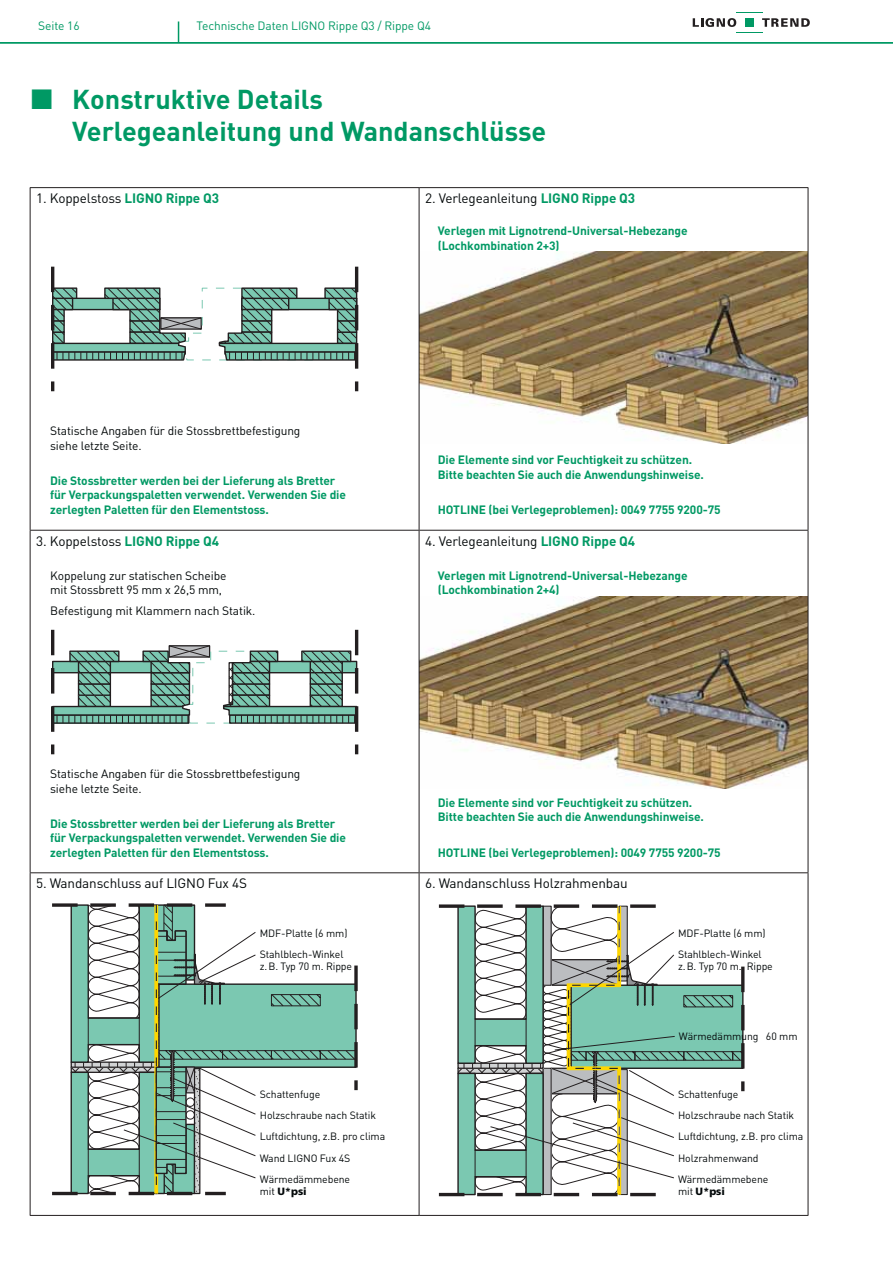
<style>
.page{position:relative;width:893px;height:1263px;background:#fff}
.page>*{position:absolute;margin:0;border:0;box-sizing:border-box;transform-origin:0 0}
.t1{font:700 27px/32.4px "DIN";color:#009964}
.t2{font:13.5px "DIN";letter-spacing:-.01em;color:#04090a}
.t3{font:700 12px/14.4px "DIN";letter-spacing:-.01em;color:#009964}
.t4{font:12px/14.4px "DIN";letter-spacing:-.01em;color:#04090a}
.t5{font:12px "DIN";letter-spacing:-.01em;color:#009964}
.t6{font:10.5px/21.1px "DIN";letter-spacing:-.01em;color:#04090a}
.t7{font:900 10.5px "Frutiger";letter-spacing:-.01em;color:#04090a}
.s1{font-weight:700;color:#009964}
.s2{font-family:"DIN";font-weight:400}
</style>
<div class="page">
<svg style="left:52px;top:903px;width:26px;height:4px"></svg>
<svg style="left:90px;top:903px;width:26px;height:1px"></svg>
<hr style="left:129px;top:903px;width:25px;height:4px;background:#7b7879">
<hr style="left:167px;top:903px;width:25px;height:4px;background:#7b7879">
<svg style="left:205px;top:903px;width:21px;height:1px"></svg>
<hr style="left:52px;top:1192px;width:26px;height:3px;background:#231f20">
<hr style="left:354px;top:966px;width:4px;height:25px;background:#626060">
<hr style="left:354px;top:1004px;width:4px;height:25px;background:#626060">
<svg style="left:357px;top:1042px;width:1px;height:26px"></svg>
<svg style="left:51px;top:287px;width:307px;height:74px"></svg>
<hr style="left:51px;top:267px;width:3px;height:25px;background:#231f20">
<hr style="left:51px;top:305px;width:3px;height:25px;background:#231f20">
<hr style="left:51px;top:343px;width:3px;height:26px;background:#231f20">
<svg style="left:51px;top:381px;width:3px;height:10px"></svg>
<hr style="left:355px;top:267px;width:3px;height:25px;background:#231f20">
<hr style="left:355px;top:305px;width:3px;height:25px;background:#231f20">
<hr style="left:355px;top:343px;width:3px;height:26px;background:#231f20">
<svg style="left:355px;top:381px;width:3px;height:10px"></svg>
<svg style="left:51px;top:645px;width:307px;height:79px"></svg>
<hr style="left:51px;top:630px;width:3px;height:25px;background:#231f20">
<hr style="left:51px;top:668px;width:3px;height:26px;background:#231f20">
<hr style="left:51px;top:706px;width:3px;height:26px;background:#231f20">
<svg style="left:51px;top:745px;width:3px;height:9px"></svg>
<hr style="left:355px;top:630px;width:3px;height:25px;background:#231f20">
<hr style="left:355px;top:668px;width:3px;height:26px;background:#231f20">
<hr style="left:355px;top:706px;width:3px;height:26px;background:#231f20">
<svg style="left:355px;top:745px;width:3px;height:9px"></svg>
<svg style="left:439px;top:904px;width:25px;height:4px"></svg>
<svg style="left:477px;top:904px;width:26px;height:1px"></svg>
<hr style="left:515px;top:904px;width:26px;height:4px;background:#888687">
<hr style="left:554px;top:904px;width:25px;height:4px;background:#888687">
<hr style="left:592px;top:904px;width:25px;height:4px;background:#888687">
<svg style="left:630px;top:904px;width:26px;height:1px"></svg>
<hr style="left:439px;top:1193px;width:25px;height:3px;background:#231f20">
<img style="left:420px;top:251px;width:388px;height:192px">
<img style="left:420px;top:596px;width:388px;height:192px">
<svg style="left:70px;top:904px;width:287px;height:291px"></svg>
<svg style="left:457px;top:905px;width:287px;height:291px"></svg>
<svg style="left:178px;top:21px;width:1px;height:21px"></svg>
<svg style="left:693px;top:12px;width:117px;height:21px"></svg>
<div style="left:744px;top:18px;width:9px;height:9px;background:#009964"></div>
<hr style="left:0;top:42px;width:893px;height:2px;background:#009964">
<hr style="left:30px;top:187px;width:389px;height:1px;background:#231f20">
<hr style="left:30px;top:188px;width:1px;height:342px;background:#231f20">
<hr style="left:419px;top:187px;width:389px;height:1px;background:#231f20">
<hr style="left:419px;top:188px;width:1px;height:342px;background:#231f20">
<hr style="left:808px;top:188px;width:1px;height:342px;background:#231f20">
<hr style="left:30px;top:530px;width:389px;height:1px;background:#231f20">
<hr style="left:30px;top:531px;width:1px;height:341px;background:#231f20">
<hr style="left:419px;top:530px;width:389px;height:1px;background:#231f20">
<hr style="left:419px;top:531px;width:1px;height:341px;background:#231f20">
<hr style="left:808px;top:531px;width:1px;height:341px;background:#231f20">
<hr style="left:30px;top:872px;width:389px;height:1px;background:#231f20">
<hr style="left:30px;top:873px;width:1px;height:342px;background:#231f20">
<hr style="left:419px;top:872px;width:389px;height:1px;background:#231f20">
<hr style="left:419px;top:873px;width:1px;height:342px;background:#231f20">
<hr style="left:808px;top:873px;width:1px;height:342px;background:#231f20">
<hr style="left:30px;top:1215px;width:389px;height:1px;background:#231f20">
<hr style="left:419px;top:1215px;width:389px;height:1px;background:#231f20">
<p class="t5" style="left:38px;top:21px;width:43px">Seite 16</p>
<p class="t5" style="left:197px;top:21px;width:236px">Technische Daten LIGNO Rippe Q3 / Rippe Q4</p>
<h1 class="t1" style="left:72px;top:86px;width:475px">Konstruktive Details<br>Verlegeanleitung und Wandanschlüsse</h1>
<p class="t2" style="left:36px;top:194px;width:184px">1. Koppelstoss <span class="s1">LIGNO Rippe Q3</span></p>
<p class="t2" style="left:425px;top:194px;width:212px">2. Verlegeanleitung <span class="s1">LIGNO Rippe Q3</span></p>
<p class="t4" style="left:50px;top:425px;width:252px">Statische Angaben für die Stossbrettbefestigung siehe letzte Seite.</p>
<p class="t3" style="left:50px;top:475px;width:297px">Die Stossbretter werden bei der Lieferung als Bretter für Verpackungspaletten verwendet. Verwenden Sie die zerlegten Paletten für den Elementstoss.</p>
<p class="t3" style="left:438px;top:225px;width:251px">Verlegen mit Lignotrend-Universal-Hebezange (Lochkombination 2+3)</p>
<p class="t3" style="left:438px;top:454px;width:267px">Die Elemente sind vor Feuchtigkeit zu schützen.<br>Bitte beachten Sie auch die Anwendungshinweise.</p>
<p class="t3" style="left:438px;top:504px;width:284px">HOTLINE (bei Verlegeproblemen): 0049 7755 9200-75</p>
<p class="t2" style="left:36px;top:536px;width:184px">3. Koppelstoss <span class="s1">LIGNO Rippe Q4</span></p>
<p class="t2" style="left:425px;top:536px;width:212px">4. Verlegeanleitung <span class="s1">LIGNO Rippe Q4</span></p>
<p class="t4" style="left:50px;top:570px;width:178px">Koppelung zur statischen Scheibe mit Stossbrett 95 mm x 26,5 mm,</p>
<p class="t4" style="left:50px;top:605px;width:207px">Befestigung mit Klammern nach Statik.</p>
<p class="t4" style="left:50px;top:768px;width:252px">Statische Angaben für die Stossbrettbefestigung siehe letzte Seite.</p>
<p class="t3" style="left:50px;top:818px;width:297px">Die Stossbretter werden bei der Lieferung als Bretter für Verpackungspaletten verwendet. Verwenden Sie die zerlegten Paletten für den Elementstoss.</p>
<p class="t3" style="left:438px;top:569px;width:251px">Verlegen mit Lignotrend-Universal-Hebezange (Lochkombination 2+4)</p>
<p class="t3" style="left:438px;top:797px;width:267px">Die Elemente sind vor Feuchtigkeit zu schützen.<br>Bitte beachten Sie auch die Anwendungshinweise.</p>
<p class="t3" style="left:438px;top:846px;width:284px">HOTLINE (bei Verlegeproblemen): 0049 7755 9200-75</p>
<p class="t2" style="left:36px;top:879px;width:212px">5. Wandanschluss auf LIGNO Fux 4S</p>
<p class="t2" style="left:425px;top:879px;width:204px">6. Wandanschluss Holzrahmenbau</p>
<p class="t6" style="left:260px;top:923px;width:89px">MDF-Platte (6 mm)<br>Stahlblech-Winkel</p>
<p class="t6" style="left:260px;top:957px;width:94px">z. B. Typ 70 m. Rippe</p>
<p class="t6" style="left:260px;top:1085px;width:127px">Schattenfuge<br>Holzschraube nach Statik<br>Luftdichtung, z.B. pro clima<br>Wand LIGNO Fux 4S<br>Wärmedämmebene</p>
<p class="t7" style="left:260px;top:1187px;width:48px"><span class="s2">mit</span> U*psi</p>
<p class="t6" style="left:678px;top:923px;width:89px">MDF-Platte (6 mm)<br>Stahlblech-Winkel</p>
<p class="t6" style="left:678px;top:957px;width:96px">z. B. Typ 70 m. Rippe</p>
<p class="t6" style="left:679px;top:1027px;width:120px">Wärmedämmung 60 mm</p>
<p class="t6" style="left:678px;top:1085px;width:127px">Schattenfuge<br>Holzschraube nach Statik<br>Luftdichtung, z.B. pro clima<br>Holzrahmenwand<br>Wärmedämmebene</p>
<p class="t7" style="left:678px;top:1187px;width:48px"><span class="s2">mit</span> U*psi</p>
</div>
